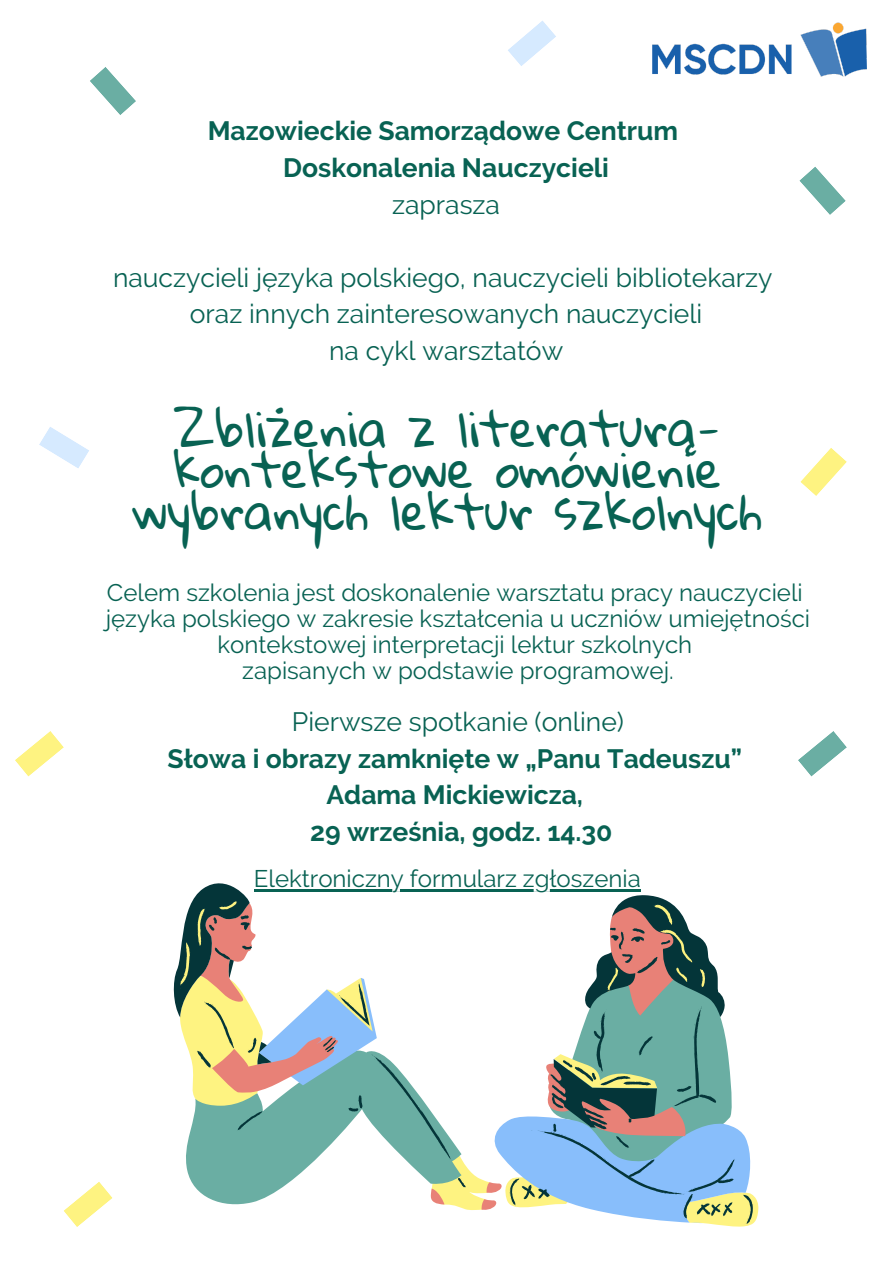
<style>
.page{position:relative;width:893px;height:1263px;background:#fff}
.page>*{position:absolute;margin:0;border:0;box-sizing:border-box;transform-origin:0 0}
.t1{font:48px/41.6px "Gloria Hallelujah";color:#086253;text-align:center}
.t2{font:26.47px "Raleway";color:#086253}
.t3{font:700 26.47px "Raleway";color:#086253}
.t4{font:24px/25.9px "Raleway";color:#086253;text-align:center}
</style>
<div class="page">
<svg style="left:173px;top:883px;width:580px;height:341px"></svg>
<svg style="left:39px;top:427px;width:50px;height:41px"></svg>
<svg style="left:508px;top:21px;width:48px;height:45px"></svg>
<svg style="left:800px;top:448px;width:47px;height:48px"></svg>
<svg style="left:15px;top:731px;width:49px;height:46px"></svg>
<svg style="left:64px;top:1182px;width:49px;height:45px"></svg>
<svg style="left:798px;top:731px;width:49px;height:46px"></svg>
<svg style="left:799px;top:167px;width:47px;height:48px"></svg>
<svg style="left:90px;top:67px;width:46px;height:48px"></svg>
<img style="left:652px;top:22px;width:215px;height:55px">
<hr style="left:254px;top:889px;width:387px;height:2px;background:#086253">
<p class="t3" style="left:208px;top:115px;width:472px">Mazowieckie Samorządowe Centrum</p>
<p class="t3" style="left:283px;top:152px;width:327px">Doskonalenia Nauczycieli</p>
<p class="t2" style="left:392px;top:189px;width:109px">zaprasza</p>
<p class="t2" style="left:113px;top:262px;width:661px">nauczycieli języka polskiego, nauczycieli bibliotekarzy</p>
<p class="t2" style="left:190px;top:298px;width:514px">oraz innych zainteresowanych nauczycieli</p>
<p class="t2" style="left:329px;top:335px;width:236px">na cykl warsztatów</p>
<p class="t1" style="left:133px;top:409px;width:631px">Zbliżenia z literaturą&shy;kontekstowe omówienie wybranych lektur szkolnych</p>
<p class="t4" style="left:107px;top:580px;width:697px">Celem szkolenia jest doskonalenie warsztatu pracy nauczycieli</p>
<p class="t4" style="left:106px;top:606px;width:706px">języka polskiego w zakresie kształcenia u uczniów umiejętności kontekstowej interpretacji lektur szkolnych</p>
<p class="t4" style="left:242px;top:657px;width:433px">zapisanych w podstawie programowej.</p>
<p class="t2" style="left:292px;top:706px;width:333px">Pierwsze spotkanie (online)</p>
<p class="t3" style="left:168px;top:743px;width:576px">Słowa i obrazy zamknięte w „Panu Tadeuszu”</p>
<p class="t3" style="left:326px;top:779px;width:258px">Adama Mickiewicza,</p>
<p class="t3" style="left:310px;top:816px;width:304px">29 września, godz. 14.30</p>
<p class="t4" style="left:254px;top:866px;width:388px">Elektroniczny formularz zgłoszenia</p>
</div>
